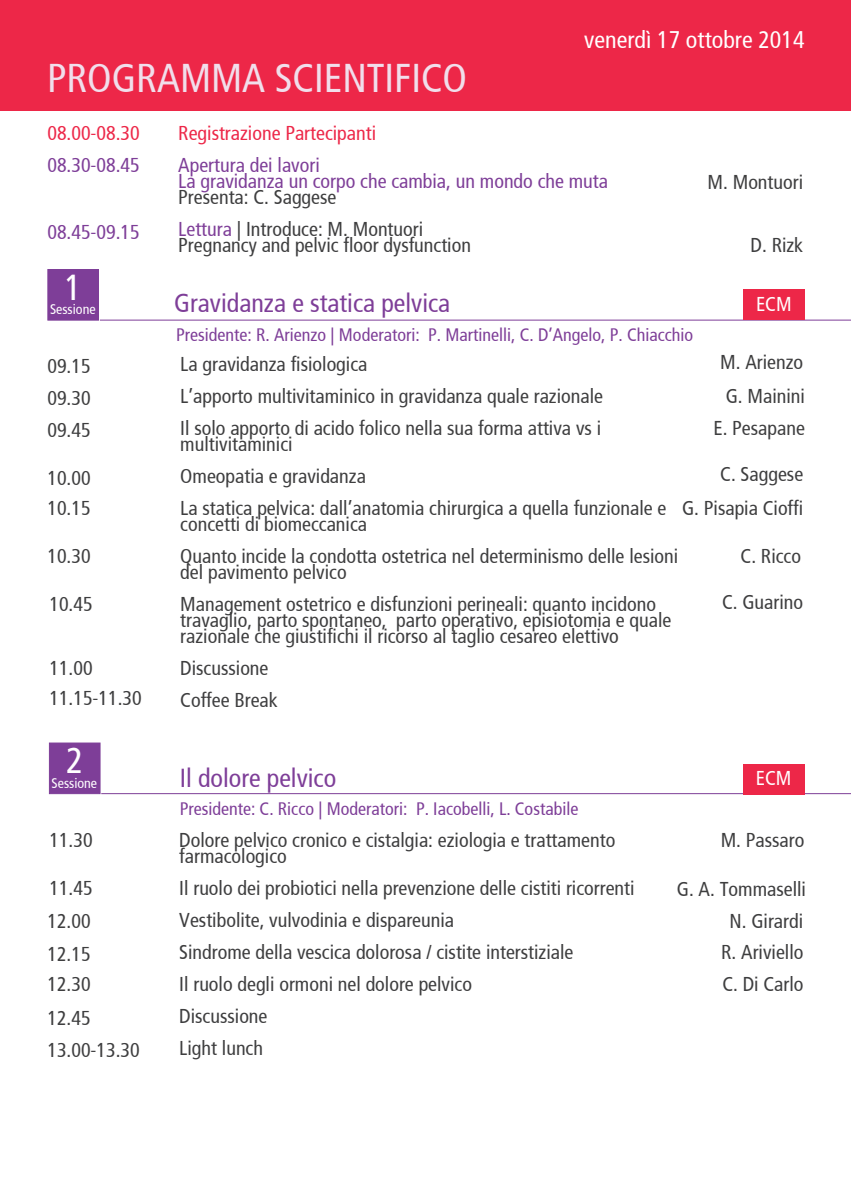
<style>
.page{position:relative;width:851px;height:1191px;background:#fff}
.page>*{position:absolute;margin:0;border:0;box-sizing:border-box;transform-origin:0 0}
.t1{font:condensed 40px "Frutiger";color:#f1deeb}
.t2{font:condensed 36px "Frutiger";color:#fff}
.t3{font:condensed 26px "Frutiger";color:#7e3e98}
.t4{font:condensed 24px "Frutiger";color:#fff}
.t5{font:condensed 20px/32px "Frutiger";color:#3e3e3f}
.t6{font:condensed 20px/16px "Frutiger";color:#7e3e98}
.t7{font:condensed 20px "Frutiger";color:#ed2748}
.t8{font:condensed 20px "Frutiger";color:#fff}
.t9{font:condensed 18px "Frutiger";color:#7e3e98}
.t10{font:condensed 14px "Frutiger";color:#fff}
.s1{color:#7e3e98}
</style>
<div class="page">
<div style="left:48px;top:269px;width:51px;height:51px;background:#7e3e98"></div>
<hr style="left:100px;top:320px;width:750px;height:1px;background:#7e3e98">
<hr style="left:101px;top:793px;width:749px;height:1px;background:#7e3e98">
<div style="left:49px;top:743px;width:51px;height:51px;background:#7e3e98"></div>
<div style="left:0;top:0;width:850px;height:111px;background:#ed2748"></div>
<div style="left:742px;top:289px;width:62px;height:31px;background:#ed2748"></div>
<div style="left:742px;top:764px;width:62px;height:30px;background:#ed2748"></div>
<h1 class="t1" style="left:47px;top:55px;width:421px">PROGRAMMA SCIENTIFICO</h1>
<p class="t4" style="left:584px;top:26px;width:222px">venerdì 17 ottobre 2014</p>
<p class="t7" style="left:47px;top:121px;width:94px">08.00-08.30</p>
<p class="t6" style="left:47px;top:157px;width:94px">08.30-08.45</p>
<p class="t6" style="left:47px;top:224px;width:94px">08.45-09.15</p>
<h2 class="t2" style="left:64px;top:266px;width:19px">1</h2>
<p class="t10" style="left:50px;top:301px;width:47px">Sessione</p>
<p class="t5" style="left:47px;top:350px;width:45px;text-align:justify">09.15<br>09.30<br>09.45</p>
<p class="t5" style="left:47px;top:463px;width:45px;line-height:30px">10.00<br>10.15</p>
<p class="t5" style="left:47px;top:540px;width:45px">10.30</p>
<p class="t5" style="left:49px;top:588px;width:45px">10.45</p>
<p class="t5" style="left:49px;top:653px;width:94px;line-height:30px">11.00<br>11.15-11.30</p>
<h2 class="t2" style="left:66px;top:739px;width:19px">2</h2>
<p class="t10" style="left:52px;top:774px;width:47px">Sessione</p>
<p class="t7" style="left:178px;top:121px;width:199px">Registrazione Partecipanti</p>
<p class="t6" style="left:178px;top:157px;width:431px">Apertura dei lavori<br>La gravidanza un corpo che cambia, un mondo che muta</p>
<p class="t5" style="left:178px;top:181px;width:246px">Presenta: C. Saggese<br><span class="s1">Lettura</span> | Introduce: M. Montuori</p>
<p class="t5" style="left:178px;top:229px;width:294px">Pregnancy and pelvic floor dysfunction</p>
<h3 class="t3" style="left:174px;top:288px;width:277px">Gravidanza e statica pelvica</h3>
<p class="t5" style="left:707px;top:166px;width:97px">M. Montuori</p>
<p class="t5" style="left:750px;top:229px;width:54px">D. Rizk</p>
<p class="t8" style="left:755px;top:292px;width:37px">ECM</p>
<p class="t9" style="left:176px;top:324px;width:518px">Presidente: R. Arienzo | Moderatori: P. Martinelli, C. D’Angelo, P. Chiacchio</p>
<p class="t5" style="left:180px;top:348px;width:424px">La gravidanza fisiologica<br>L’apporto multivitaminico in gravidanza quale razionale<br>Il solo apporto di acido folico nella sua forma attiva vs i</p>
<p class="t5" style="left:180px;top:428px;width:487px">multivitaminici<br>Omeopatia e gravidanza<br>La statica pelvica: dall’anatomia chirurgica a quella funzionale e</p>
<p class="t5" style="left:180px;top:508px;width:499px">concetti di biomeccanica<br>Quanto incide la condotta ostetrica nel determinismo delle lesioni</p>
<p class="t5" style="left:180px;top:556px;width:477px">del pavimento pelvico<br>Management ostetrico e disfunzioni perineali: quanto incidono</p>
<p class="t5" style="left:180px;top:612px;width:492px;line-height:16px">travaglio, parto spontaneo, parto operativo, episiotomia e quale razionale che giustifichi il ricorso al taglio cesareo elettivo</p>
<p class="t5" style="left:180px;top:652px;width:99px">Discussione<br>Coffee Break</p>
<p class="t5" style="left:720px;top:345px;width:86px;line-height:34px">M. Arienzo<br>G. Mainini</p>
<p class="t5" style="left:713px;top:412px;width:93px">E. Pesapane</p>
<p class="t5" style="left:682px;top:457px;width:123px;line-height:34px;text-align:right">C. Saggese<br>G. Pisapia Cioffi</p>
<p class="t5" style="left:740px;top:540px;width:62px">C. Ricco</p>
<p class="t5" style="left:722px;top:586px;width:83px">C. Guarino</p>
<h3 class="t3" style="left:180px;top:763px;width:158px">Il dolore pelvico</h3>
<p class="t9" style="left:180px;top:798px;width:400px">Presidente: C. Ricco | Moderatori: P. Iacobelli, L. Costabile</p>
<p class="t8" style="left:755px;top:767px;width:37px">ECM</p>
<p class="t5" style="left:179px;top:832px;width:437px;line-height:16px">Dolore pelvico cronico e cistalgia: eziologia e trattamento farmacologico</p>
<p class="t5" style="left:179px;top:872px;width:456px">Il ruolo dei probiotici nella prevenzione delle cistiti ricorrenti Vestibolite, vulvodinia e dispareunia<br>Sindrome della vescica dolorosa / cistite interstiziale<br>Il ruolo degli ormoni nel dolore pelvico<br>Discussione<br>Light lunch</p>
<p class="t5" style="left:49px;top:824px;width:45px">11.30</p>
<p class="t5" style="left:49px;top:872px;width:45px">11.45</p>
<p class="t5" style="left:720px;top:824px;width:85px">M. Passaro</p>
<p class="t5" style="left:676px;top:872px;width:131px">G. A. Tommaselli</p>
<p class="t5" style="left:47px;top:905px;width:45px">12.00</p>
<p class="t5" style="left:729px;top:905px;width:75px">N. Girardi</p>
<p class="t5" style="left:721px;top:936px;width:84px">R. Ariviello<br>C. Di Carlo</p>
<p class="t5" style="left:47px;top:938px;width:45px;line-height:30px">12.15<br>12.30</p>
<p class="t5" style="left:47px;top:1001px;width:45px">12.45</p>
<p class="t5" style="left:47px;top:1033px;width:94px">13.00-13.30</p>
</div>
